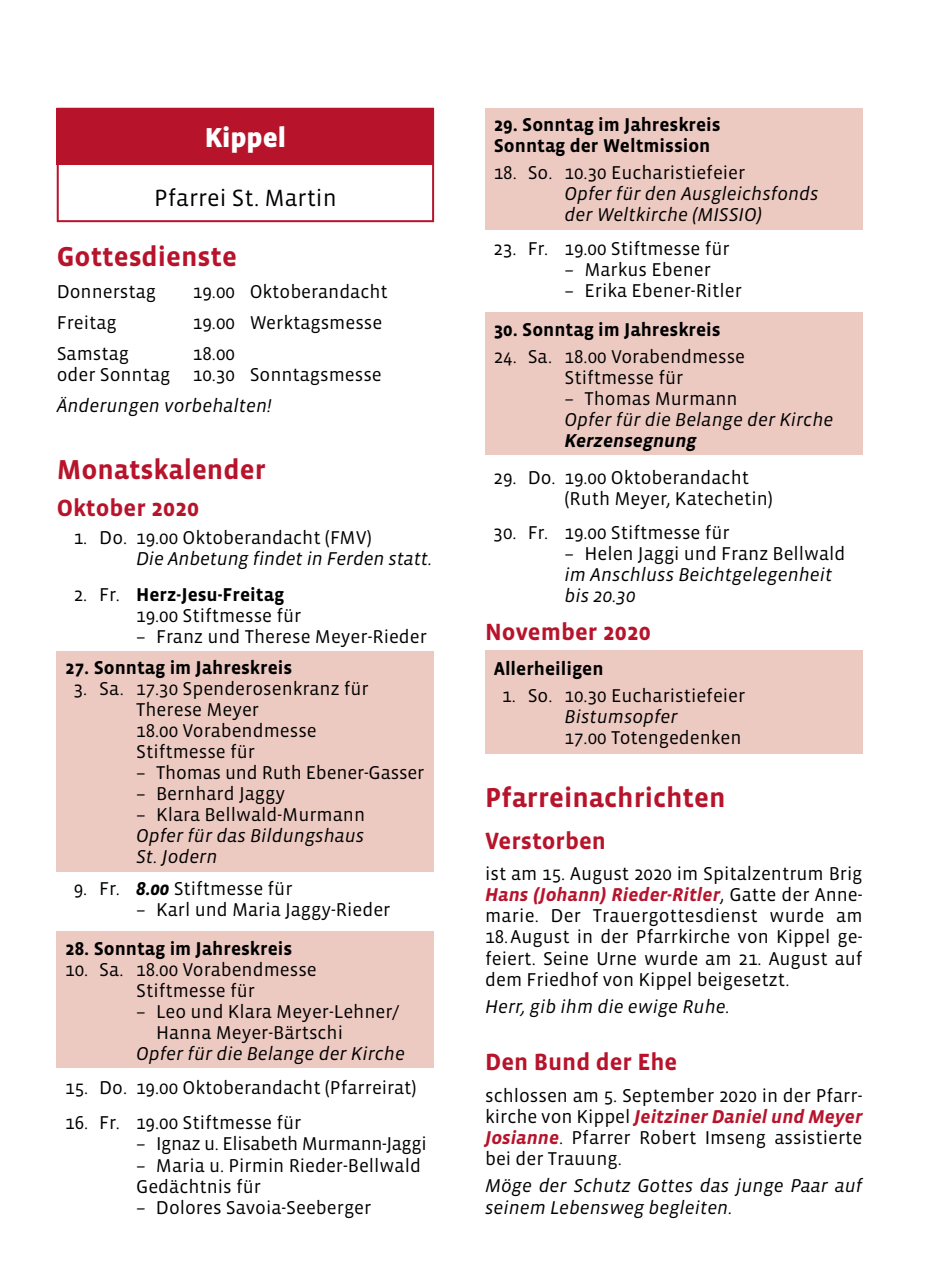
<style>
.page{position:relative;width:942px;height:1276px;background:#fff}
.page>*{position:absolute;margin:0;border:0;box-sizing:border-box;transform-origin:0 0}
.t1{font:700 28px "Vista Sans";color:#b7142c}
.t2{font:900 28px "Vista Sans";color:#fff}
.t3{font:700 24px "Vista Sans";color:#b7142c}
.t4{font:24px "Vista Sans";color:#000}
.t5{font:19px/21px "Vista Sans";color:#000}
.t6{font:italic 19px/21.2px "Vista Sans";color:#000}
.t7{font:700 19px/21px "Vista Sans";color:#000}
.t8{font:19px "Vista Sans";letter-spacing:-.02em;color:#000}
.t9{font:italic 700 19px "Vista Sans";color:#000}
.s1{font-weight:700}
.s2{font-weight:700;font-style:italic}
.s3{font-weight:700;font-style:italic;color:#b7142c}
</style>
<div class="page">
<div style="left:57px;top:108px;width:377px;height:114px;border:2px solid #b7142c"></div>
<div style="left:57px;top:108px;width:377px;height:57px;background:#b7142c"></div>
<div style="left:485px;top:108px;width:377px;height:122px;background:#ecc9c1"></div>
<div style="left:57px;top:931px;width:377px;height:137px;background:#ecc9c1"></div>
<div style="left:485px;top:312px;width:377px;height:143px;background:#ecc9c1"></div>
<div style="left:485px;top:650px;width:377px;height:104px;background:#ecc9c1"></div>
<div style="left:57px;top:651px;width:377px;height:221px;background:#ecc9c1"></div>
<h1 class="t2" style="left:204px;top:123px;width:83px">Kippel</h1>
<p class="t7" style="left:493px;top:115px;width:228px">29. Sonntag im Jahreskreis<br>Sonntag der Weltmission</p>
<p class="t5" style="left:493px;top:163px;width:253px">18. So. 10.30 Eucharistiefeier</p>
<p class="t6" style="left:564px;top:184px;width:255px">Opfer für den Ausgleichsfonds der Weltkirche (MISSIO)</p>
<p class="t4" style="left:154px;top:186px;width:184px">Pfarrei St. Martin</p>
<h1 class="t1" style="left:57px;top:242px;width:182px">Gottesdienste</h1>
<p class="t5" style="left:57px;top:281px;width:101px">Donnerstag</p>
<p class="t5" style="left:193px;top:281px;width:196px">19.00 Oktoberandacht</p>
<p class="t5" style="left:57px;top:312px;width:62px">Freitag</p>
<p class="t5" style="left:193px;top:312px;width:191px">19.00 Werktagsmesse</p>
<p class="t5" style="left:57px;top:343px;width:74px">Samstag</p>
<p class="t5" style="left:57px;top:343px;width:326px;text-align:center">18.00<br>oder Sonntag 10.30 Sonntagsmesse</p>
<p class="t6" style="left:57px;top:395px;width:216px">Änderungen vorbehalten!</p>
<h1 class="t1" style="left:57px;top:455px;width:210px">Monatskalender</h1>
<p class="t3" style="left:57px;top:496px;width:144px">Oktober 2020</p>
<p class="t5" style="left:74px;top:528px;width:299px">1. Do. 19.00 Oktoberandacht (FMV)</p>
<p class="t6" style="left:136px;top:549px;width:297px">Die Anbetung findet in Ferden statt.</p>
<p class="t5" style="left:136px;top:584px;width:167px;text-indent:-62px">2. Fr. <span class="s1">Herz-Jesu-Freitag<br></span>19.00 Stiftmesse für</p>
<p class="t5" style="left:136px;top:626px;width:292px">– Franz und Therese Meyer-Rieder</p>
<p class="t7" style="left:65px;top:658px;width:228px">27. Sonntag im Jahreskreis</p>
<p class="t5" style="left:136px;top:679px;width:234px;text-indent:-62px">3. Sa. 17.30 Spenderosenkranz für<br>Therese Meyer<br>18.00 Vorabendmesse<br>Stiftmesse für</p>
<p class="t5" style="left:136px;top:763px;width:289px">– Thomas und Ruth Ebener-Gasser</p>
<p class="t5" style="left:136px;top:784px;width:150px">– Bernhard Jaggy</p>
<p class="t5" style="left:136px;top:805px;width:230px">– Klara Bellwald-Murmann</p>
<p class="t6" style="left:136px;top:826px;width:230px">Opfer für das Bildungshaus<br>St. Jodern</p>
<p class="t5" style="left:74px;top:878px;width:220px">9. Fr. <span class="s2">8.00</span> Stiftmesse für</p>
<p class="t5" style="left:136px;top:899px;width:256px">– Karl und Maria Jaggy-Rieder</p>
<p class="t7" style="left:65px;top:938px;width:228px">28. Sonntag im Jahreskreis</p>
<p class="t5" style="left:65px;top:959px;width:253px;text-align:center">10. Sa. 18.00 Vorabendmesse<br>Stiftmesse für</p>
<p class="t5" style="left:156px;top:1001px;width:245px;text-indent:-20px">– Leo und Klara Meyer-Lehner/<br>Hanna Meyer-Bärtschi</p>
<p class="t6" style="left:136px;top:1043px;width:270px">Opfer für die Belange der Kirche</p>
<p class="t5" style="left:65px;top:1078px;width:353px">15. Do. 19.00 Oktoberandacht (Pfarreirat)</p>
<p class="t5" style="left:65px;top:1113px;width:237px">16. Fr. 19.00 Stiftmesse für</p>
<p class="t8" style="left:136px;top:1134px;width:292px">– Ignaz u. Elisabeth Murmann-Jaggi</p>
<p class="t5" style="left:136px;top:1155px;width:286px">– Maria u. Pirmin Rieder-Bellwald<br>Gedächtnis für</p>
<p class="t5" style="left:136px;top:1197px;width:237px">– Dolores Savoia-Seeberger</p>
<p class="t5" style="left:493px;top:238px;width:237px">23. Fr. 19.00 Stiftmesse für</p>
<p class="t5" style="left:564px;top:259px;width:148px">– Markus Ebener</p>
<p class="t5" style="left:564px;top:280px;width:179px">– Erika Ebener-Ritler</p>
<p class="t7" style="left:493px;top:319px;width:228px">30. Sonntag im Jahreskreis</p>
<p class="t5" style="left:493px;top:346px;width:253px;text-align:center">24. Sa. 18.00 Vorabendmesse<br>Stiftmesse für</p>
<p class="t5" style="left:564px;top:388px;width:174px">– Thomas Murmann</p>
<p class="t6" style="left:564px;top:409px;width:270px">Opfer für die Belange der Kirche</p>
<p class="t9" style="left:564px;top:431px;width:133px">Kerzensegnung</p>
<p class="t5" style="left:564px;top:467px;width:210px;text-indent:-71px">29. Do. 19.00 Oktoberandacht (Ruth Meyer, Katechetin)</p>
<p class="t5" style="left:493px;top:522px;width:237px">30. Fr. 19.00 Stiftmesse für</p>
<p class="t5" style="left:564px;top:543px;width:282px">– Helen Jaggi und Franz Bellwald</p>
<p class="t6" style="left:564px;top:564px;width:269px">im Anschluss Beichtgelegenheit bis 20.30</p>
<p class="t3" style="left:485px;top:620px;width:167px">November 2020</p>
<p class="t7" style="left:493px;top:658px;width:111px">Allerheiligen</p>
<p class="t5" style="left:502px;top:685px;width:244px">1. So. 10.30 Eucharistiefeier</p>
<p class="t6" style="left:564px;top:706px;width:114px">Bistumsopfer</p>
<p class="t5" style="left:564px;top:727px;width:178px">17.00 Totengedenken</p>
<h1 class="t1" style="left:485px;top:784px;width:242px">Pfarreinachrichten</h1>
<p class="t3" style="left:485px;top:828px;width:122px">Verstorben</p>
<p class="t5" style="left:485px;top:863px;width:379px;text-align:justify">ist am 15. August 2020 im Spitalzentrum Brig <span class="s3">Hans (Johann) Rieder-Ritler</span>, Gatte der Anne&shy;marie. Der Trauergottesdienst wurde am 18.August in der Pfarrkirche von Kippel ge&shy;feiert. Seine Urne wurde am 21. August auf dem Friedhof von Kippel beigesetzt.</p>
<p class="t6" style="left:485px;top:996px;width:246px">Herr, gib ihm die ewige Ruhe.</p>
<p class="t3" style="left:485px;top:1050px;width:194px">Den Bund der Ehe</p>
<p class="t5" style="left:485px;top:1085px;width:379px;text-align:justify">schlossen am 5. September 2020 in der Pfarr&shy;kirche von Kippel <span class="s3">Jeitziner Daniel und Meyer Josianne</span>. Pfarrer Robert Imseng assistierte bei der Trauung.</p>
<p class="t6" style="left:485px;top:1175px;width:379px">Möge der Schutz Gottes das junge Paar auf seinem Lebensweg begleiten.</p>
</div>
